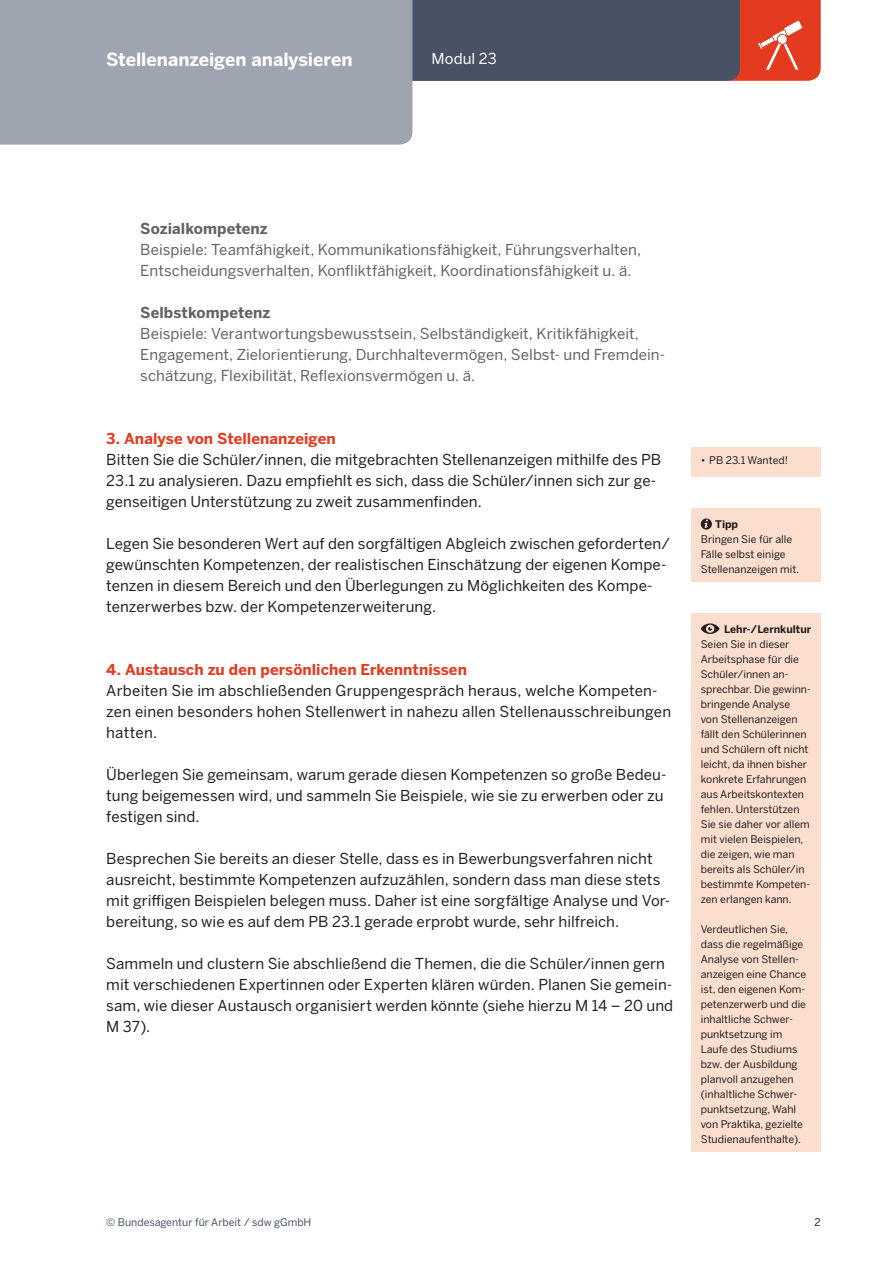
<style>
.page{position:relative;width:893px;height:1263px;background:#fff}
.page>*{position:absolute;margin:0;border:0;box-sizing:border-box;transform-origin:0 0}
.t1{font:700 18px "Benton Sans";letter-spacing:-.005em;color:#fff}
.t2{font:15px/21px "Benton Sans";letter-spacing:.005em;color:#231f20}
.t3{font:15px/21px "Benton Sans";letter-spacing:.005em;color:#636366}
.t4{font:700 15px "Benton Sans";letter-spacing:.005em;color:#e43b20}
.t5{font:700 15px "Benton Sans";letter-spacing:.005em;color:#636366}
.t6{font:15px "Benton Sans";letter-spacing:.005em;color:#fff}
.t7{font:10.5px/15px "Benton Sans";color:#231f20}
.t8{font:10.5px "Benton Sans";color:#495265}
.t9{font:700 10.5px "Benton Sans";color:#231f20}
</style>
<div class="page">
<div style="left:740px;top:0;width:81px;height:81px;background:#e43b20"></div>
<div style="left:412px;top:0;width:328px;height:81px;background:#495265"></div>
<div style="left:0;top:0;width:412px;height:145px;background:#9ea5b0"></div>
<svg style="left:758px;top:21px;width:44px;height:49px"></svg>
<div style="left:691px;top:509px;width:130px;height:73px;background:#fbdece"></div>
<svg style="left:701px;top:518px;width:11px;height:12px"></svg>
<svg style="left:704px;top:519px;width:4px;height:9px"></svg>
<div style="left:691px;top:614px;width:130px;height:538px;background:#fbdece"></div>
<svg style="left:701px;top:623px;width:18px;height:11px"></svg>
<div style="left:691px;top:447px;width:130px;height:29px;background:#fbdece"></div>
<p class="t1" style="left:106px;top:49px;width:248px">Stellenanzeigen analysieren</p>
<p class="t6" style="left:432px;top:50px;width:67px">Modul 23</p>
<p class="t5" style="left:140px;top:219px;width:129px">Sozialkompetenz</p>
<p class="t3" style="left:140px;top:239px;width:502px">Beispiele: Teamfähigkeit, Kommunikationsfähigkeit, Führungsverhalten,<br>Entscheidungsverhalten, Konfliktfähigkeit, Koordinationsfähigkeit u. ä.</p>
<p class="t5" style="left:140px;top:303px;width:132px">Selbstkompetenz</p>
<p class="t3" style="left:140px;top:323px;width:526px">Beispiele: Verantwortungsbewusstsein, Selbständigkeit, Kritikfähigkeit,<br>Engagement, Zielorientierung, Durchhaltevermögen, Selbst- und Fremdein&shy;schätzung, Flexibilität, Reflexionsvermögen u. ä.</p>
<p class="t4" style="left:106px;top:429px;width:231px">3. Analyse von Stellenanzeigen</p>
<p class="t2" style="left:106px;top:449px;width:556px">Bitten Sie die Schüler/innen, die mitgebrachten Stellenanzeigen mithilfe des PB<br>23.1 zu analysieren. Dazu empfiehlt es sich, dass die Schüler/innen sich zur ge&shy;genseitigen Unterstützung zu zweit zusammenfinden.</p>
<p class="t2" style="left:106px;top:533px;width:565px">Legen Sie besonderen Wert auf den sorgfältigen Abgleich zwischen geforderten/ gewünschten Kompetenzen, der realistischen Einschätzung der eigenen Kompe&shy;tenzen in diesem Bereich und den Überlegungen zu Möglichkeiten des Kompe&shy;tenzerwerbes bzw. der Kompetenzerweiterung.</p>
<p class="t4" style="left:106px;top:660px;width:362px">4. Austausch zu den persönlichen Erkenntnissen</p>
<p class="t2" style="left:106px;top:680px;width:566px">Arbeiten Sie im abschließenden Gruppengespräch heraus, welche Kompeten&shy;zen einen besonders hohen Stellenwert in nahezu allen Stellenausschreibungen hatten.</p>
<p class="t2" style="left:106px;top:764px;width:562px">Überlegen Sie gemeinsam, warum gerade diesen Kompetenzen so große Bedeu&shy;tung beigemessen wird, und sammeln Sie Beispiele, wie sie zu erwerben oder zu festigen sind.</p>
<p class="t2" style="left:106px;top:848px;width:565px">Besprechen Sie bereits an dieser Stelle, dass es in Bewerbungsverfahren nicht ausreicht, bestimmte Kompetenzen aufzuzählen, sondern dass man diese stets mit griffigen Beispielen belegen muss. Daher ist eine sorgfältige Analyse und Vor&shy;bereitung, so wie es auf dem PB 23.1 gerade erprobt wurde, sehr hilfreich.</p>
<p class="t2" style="left:106px;top:953px;width:568px">Sammeln und clustern Sie abschließend die Themen, die die Schüler/innen gern mit verschiedenen Expertinnen oder Experten klären würden. Planen Sie gemein&shy;sam, wie dieser Austausch organisiert werden könnte (siehe hierzu M 14 – 20 und M 37).</p>
<p class="t7" style="left:701px;top:453px;width:89px">• PB 23.1 Wanted!</p>
<p class="t9" style="left:715px;top:517px;width:24px">Tipp</p>
<p class="t7" style="left:701px;top:531px;width:100px">Bringen Sie für alle<br>Fälle selbst einige<br>Stellenanzeigen mit.</p>
<p class="t9" style="left:724px;top:622px;width:89px">Lehr-/Lernkultur</p>
<p class="t7" style="left:701px;top:636px;width:112px">Seien Sie in dieser<br>Arbeitsphase für die<br>Schüler/innen an&shy;sprechbar. Die gewinn&shy;bringende Analyse<br>von Stellenanzeigen fällt den Schülerinnen und Schülern oft nicht leicht, da ihnen bisher konkrete Erfahrungen aus Arbeitskontexten fehlen. Unterstützen<br>Sie sie daher vor allem mit vielen Beispielen, die zeigen, wie man bereits als Schüler/in bestimmte Kompeten&shy;zen erlangen kann.</p>
<p class="t7" style="left:701px;top:921px;width:107px">Verdeutlichen Sie, dass die regelmäßige<br>Analyse von Stellen&shy;anzeigen eine Chance ist, den eigenen Kom&shy;petenzerwerb und die inhaltliche Schwer&shy;punktsetzung im<br>Laufe des Studiums bzw. der Ausbildung planvoll anzugehen (inhaltliche Schwer&shy;punktsetzung, Wahl von Praktika, gezielte<br>Studienaufenthalte).</p>
<p class="t8" style="left:106px;top:1216px;width:207px">© Bundesagentur für Arbeit / sdw gGmbH</p>
<p class="t7" style="left:814px;top:1215px;width:8px">2</p>
</div>
